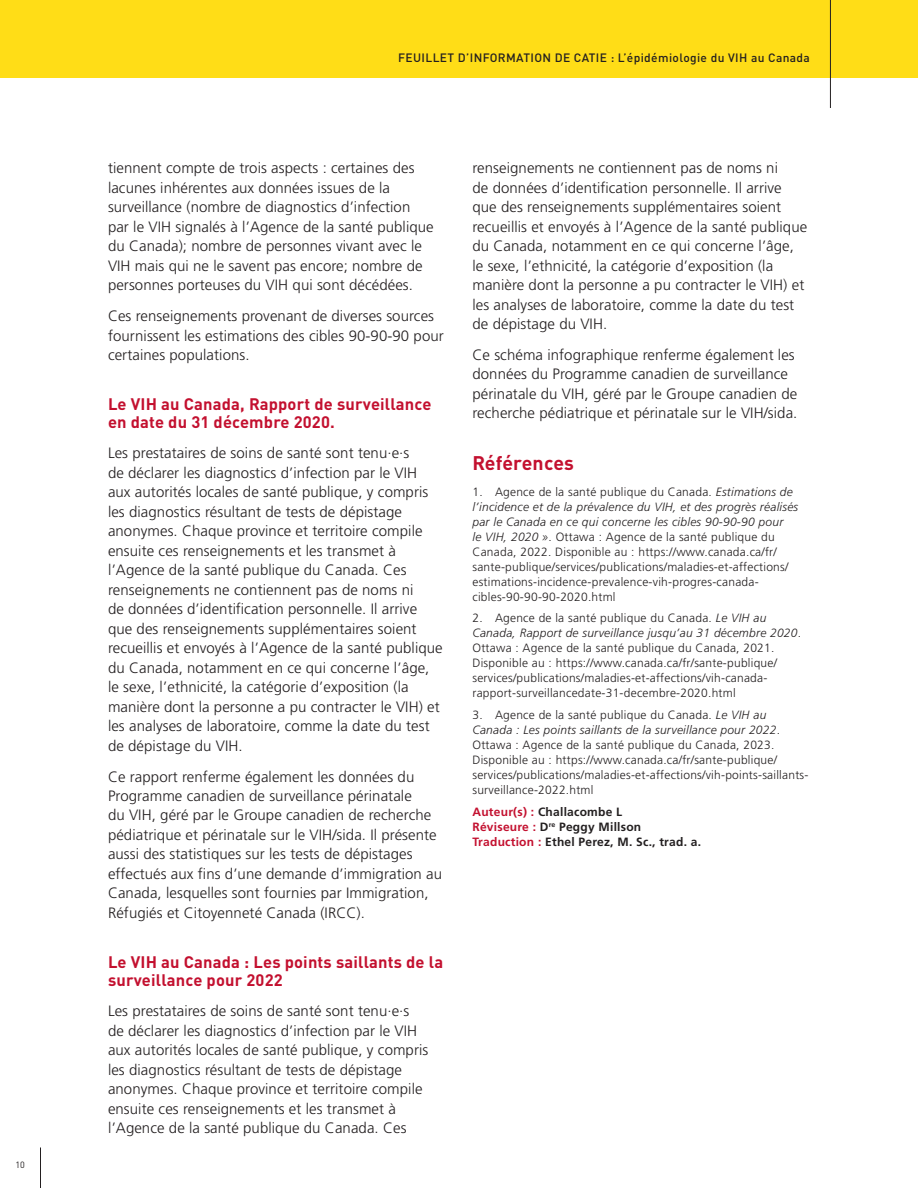
<style>
.page{position:relative;width:918px;height:1188px;background:#fff}
.page>*{position:absolute;margin:0;border:0;box-sizing:border-box;transform-origin:0 0}
.t1{font:700 19.5px "DINOT";letter-spacing:.01em;color:#c3102f}
.t2{font:700 16.5px/18px "DINOT";letter-spacing:.01em;color:#c3102f}
.t3{font:300 15px/19.5px "Frutiger LT Pro";letter-spacing:.005em;color:#231f20}
.t4{font:300 12px/15px "Frutiger LT Pro";letter-spacing:.02em;color:#231f20}
.t5{font:700 12px/15px "Frutiger LT Pro";letter-spacing:.02em;color:#231f20}
.t6{font:500 12px "DINOT";letter-spacing:.03em;color:#231f20}
.t7{font:9px "DINOT";color:#231f20}
.s1{font-style:italic}
.s2{color:#c3102f}
</style>
<div class="page">
<hr style="left:40px;top:1148px;width:1px;height:40px;background:#231f20">
<div style="left:0;top:0;width:918px;height:78px;background:#ffdd17"></div>
<hr style="left:830px;top:0;width:1px;height:108px;background:#231f20">
<p class="t7" style="left:16px;top:1158px;width:11px">10</p>
<p class="t6" style="left:398px;top:50px;width:413px">FEUILLET D’INFORMATION DE CATIE : L’épidémiologie du VIH au Canada</p>
<p class="t3" style="left:108px;top:158px;width:327px">tiennent compte de trois aspects : certaines des lacunes inhérentes aux données issues de la surveillance (nombre de diagnostics d’infection par le VIH signalés à l’Agence de la santé publique du Canada); nombre de personnes vivant avec le VIH mais qui ne le savent pas encore; nombre de personnes porteuses du VIH qui sont décédées.</p>
<p class="t3" style="left:108px;top:306px;width:337px">Ces renseignements provenant de diverses sources fournissent les estimations des cibles 90-90-90 pour certaines populations.</p>
<p class="t2" style="left:108px;top:393px;width:325px">Le VIH au Canada, Rapport de surveillance en date du 31 décembre 2020.</p>
<p class="t3" style="left:108px;top:443px;width:336px">Les prestataires de soins de santé sont tenu·e·s<br>de déclarer les diagnostics d’infection par le VIH aux autorités locales de santé publique, y compris les diagnostics résultant de tests de dépistage anonymes. Chaque province et territoire compile ensuite ces renseignements et les transmet à l’Agence de la santé publique du Canada. Ces renseignements ne contiennent pas de noms ni<br>de données d’identification personnelle. Il arrive que des renseignements supplémentaires soient recueillis et envoyés à l’Agence de la santé publique du Canada, notamment en ce qui concerne l’âge, le sexe, l’ethnicité, la catégorie d’exposition (la manière dont la personne a pu contracter le VIH) et les analyses de laboratoire, comme la date du test de dépistage du VIH.</p>
<p class="t3" style="left:108px;top:767px;width:336px">Ce rapport renferme également les données du Programme canadien de surveillance périnatale<br>du VIH, géré par le Groupe canadien de recherche pédiatrique et périnatale sur le VIH/sida. Il présente aussi des statistiques sur les tests de dépistages effectués aux fins d’une demande d’immigration au Canada, lesquelles sont fournies par Immigration, Réfugiés et Citoyenneté Canada (IRCC).</p>
<p class="t2" style="left:108px;top:951px;width:337px">Le VIH au Canada : Les points saillants de la surveillance pour 2022</p>
<p class="t3" style="left:108px;top:1001px;width:322px">Les prestataires de soins de santé sont tenu·e·s de déclarer les diagnostics d’infection par le VIH aux autorités locales de santé publique, y compris les diagnostics résultant de tests de dépistage anonymes. Chaque province et territoire compile ensuite ces renseignements et les transmet à l’Agence de la santé publique du Canada. Ces</p>
<p class="t3" style="left:472px;top:158px;width:336px">renseignements ne contiennent pas de noms ni<br>de données d’identification personnelle. Il arrive que des renseignements supplémentaires soient recueillis et envoyés à l’Agence de la santé publique du Canada, notamment en ce qui concerne l’âge, le sexe, l’ethnicité, la catégorie d’exposition (la manière dont la personne a pu contracter le VIH) et les analyses de laboratoire, comme la date du test de dépistage du VIH.</p>
<p class="t3" style="left:472px;top:345px;width:326px">Ce schéma infographique renferme également les données du Programme canadien de surveillance périnatale du VIH, géré par le Groupe canadien de recherche pédiatrique et périnatale sur le VIH/sida.</p>
<h1 class="t1" style="left:472px;top:447px;width:103px">Références</h1>
<p class="t4" style="left:472px;top:484px;width:327px">1. Agence de la santé publique du Canada. <span class="s1">Estimations de l’incidence et de la prévalence du VIH, et des progrès réalisés par le Canada en ce qui concerne les cibles 90-90-90 pour<br>le VIH, 2020 »</span>. Ottawa : Agence de la santé publique du Canada, 2022. Disponible au : https://www.canada.ca/fr/ sante-publique/services/publications/maladies-et-affections/ estimations-incidence-prevalence-vih-progres-canada&shy;cibles-90-90-90-2020.html</p>
<p class="t4" style="left:472px;top:611px;width:330px">2. Agence de la santé publique du Canada. <span class="s1">Le VIH au Canada, Rapport de surveillance jusqu’au 31 décembre 2020</span>.<br>Ottawa : Agence de la santé publique du Canada, 2021.<br>Disponible au : https://www.canada.ca/fr/sante-publique/ services/publications/maladies-et-affections/vih-canada&shy;rapport-surveillancedate-31-decembre-2020.html</p>
<p class="t4" style="left:472px;top:708px;width:338px">3. Agence de la santé publique du Canada. <span class="s1">Le VIH au Canada : Les points saillants de la surveillance pour 2022</span>.<br>Ottawa : Agence de la santé publique du Canada, 2023.<br>Disponible au : https://www.canada.ca/fr/sante-publique/ services/publications/maladies-et-affections/vih-points-saillants&shy;surveillance-2022.html</p>
<p class="t5" style="left:472px;top:804px;width:230px"><span class="s2">Auteur(s) :</span> Challacombe L<br><span class="s2">Réviseure :</span> D<sup>re</sup> Peggy Millson<br><span class="s2">Traduction :</span> Ethel Perez, M. Sc., trad. a.</p>
</div>
